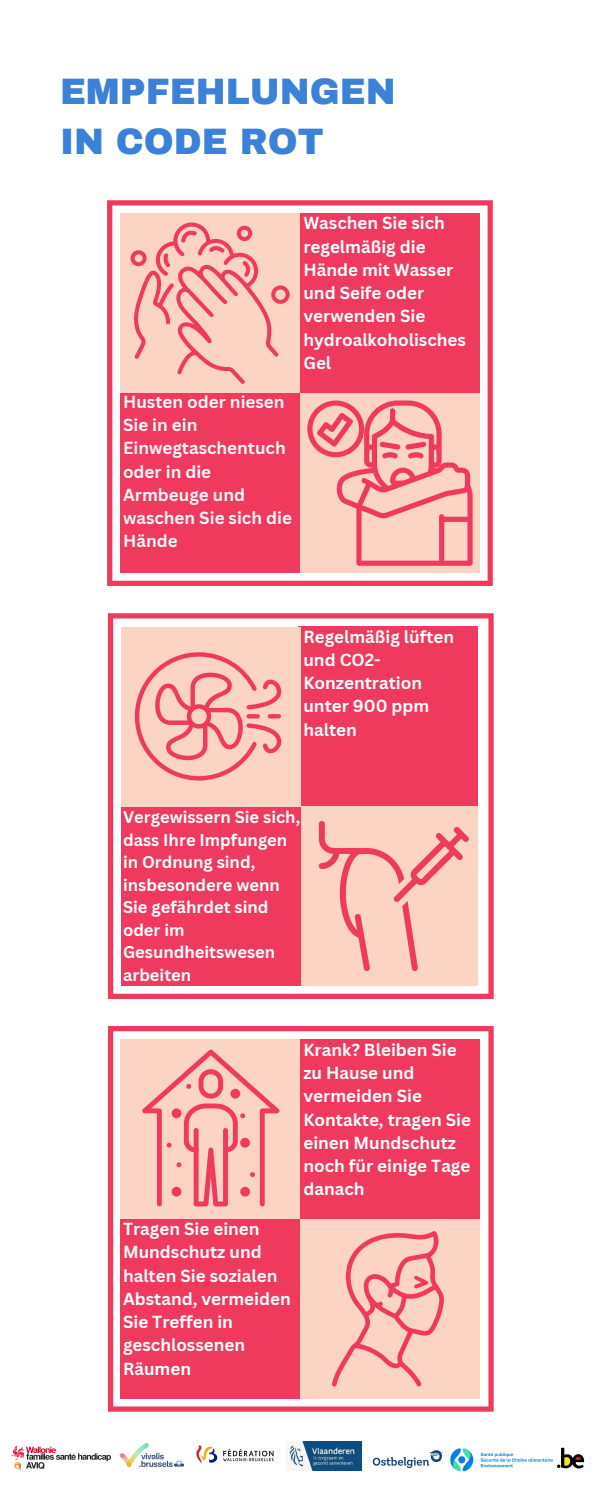
<style>
.page{position:relative;width:600px;height:1500px;background:#fff}
.page>*{position:absolute;margin:0;border:0;box-sizing:border-box;transform-origin:0 0}
.t1{font:900 36px/50.2px "Archivo";color:#3a81d7}
.t2{font:700 17px/23.2px "Canva Sans";color:#fff}
.t3{font:700 17px/23.2px "Canva Sans";color:#f6f7f8}
.t4{font:700 16.5px/22.5px "Canva Sans";color:#fff}
</style>
<div class="page">
<svg style="left:107px;top:200px;width:386px;height:386px;background:#f4808e"></svg>
<svg style="left:108px;top:613px;width:385px;height:386px;fill:#fbd4c3"></svg>
<svg style="left:108px;top:1026px;width:385px;height:386px;background:#f48390"></svg>
<img style="left:12px;top:1447px;width:98px;height:24px">
<img style="left:119px;top:1443px;width:66px;height:24px">
<img style="left:196px;top:1445px;width:78px;height:18px">
<img style="left:287px;top:1442px;width:75px;height:29px">
<img style="left:372px;top:1450px;width:71px;height:18px">
<img style="left:450px;top:1448px;width:103px;height:24px">
<img style="left:557px;top:1447px;width:28px;height:22px">
<div style="left:298px;top:626px;width:180px;height:180px;background:#ef3a5d"></div>
<div style="left:121px;top:806px;width:180px;height:180px;background:#ef3a5d"></div>
<div style="left:121px;top:627px;width:180px;height:180px;background:#fbd4c3"></div>
<svg style="left:135px;top:652px;width:147px;height:128px"></svg>
<p class="t1" style="left:60px;top:67px;width:337px">EMPFEHLUNGEN<br>IN CODE ROT</p>
<p class="t3" style="left:123px;top:390px;width:170px">Husten oder niesen<br>Sie in ein<br>Einwegtaschentuch oder in die<br>Armbeuge und waschen Sie sich die<br>Hände</p>
<p class="t2" style="left:303px;top:211px;width:164px">Waschen Sie sich regelmäßig die<br>Hände mit Wasser und Seife oder verwenden Sie hydroalkoholisches<br>Gel</p>
<p class="t2" style="left:303px;top:625px;width:152px">Regelmäßig lüften und CO2-<br>Konzentration unter 900 ppm halten</p>
<p class="t4" style="left:123px;top:806px;width:179px">Vergewissern Sie sich, dass Ihre Impfungen in Ordnung sind, insbesondere wenn<br>Sie gefährdet sind oder im<br>Gesundheitswesen arbeiten</p>
<p class="t2" style="left:123px;top:1217px;width:169px">Tragen Sie einen<br>Mundschutz und halten Sie sozialen<br>Abstand, vermeiden<br>Sie Treffen in geschlossenen<br>Räumen</p>
<p class="t2" style="left:303px;top:1038px;width:169px">Krank? Bleiben Sie zu Hause und vermeiden Sie<br>Kontakte, tragen Sie einen Mundschutz noch für einige Tage danach</p>
</div>
